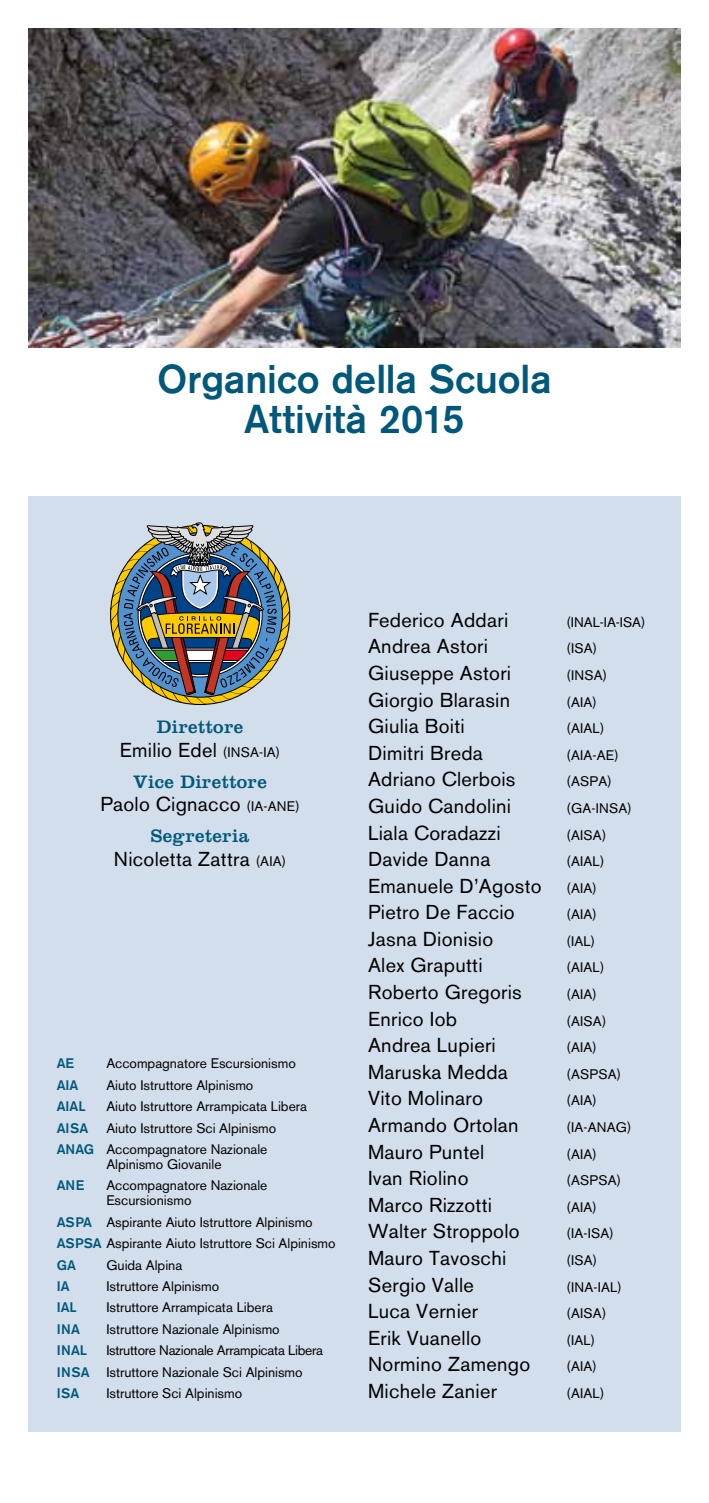
<style>
.page{position:relative;width:709px;height:1503px;background:#fff}
.page>*{position:absolute;margin:0;border:0;box-sizing:border-box;transform-origin:0 0}
.t1{font:500 40px/40px "Akzidenz Grotesk BE";color:#00587a;text-align:center}
.t2{font:20px/26.5px "Akzidenz Grotesk BE";letter-spacing:.015em;color:#000}
.t3{font:18.75px "Clarendon";letter-spacing:.02em;color:#00587a}
.t4{font:13.75px/21.5px "Akzidenz Grotesk BE";color:#000}
.t5{font:500 13.75px "Akzidenz Grotesk BE";color:#00587a}
.s1{font-size:13.75px}
.s2{font-weight:500;color:#00587a}
</style>
<div class="page">
<div style="left:28px;top:496px;width:652px;height:935px;background:#d2deeb"></div>
<svg style="left:110px;top:522px;width:180px;height:182px"></svg>
<img style="left:28px;top:28px;width:652px;height:319px">
<h1 class="t1" style="left:157px;top:359px;width:396px">Organico della Scuola<br>Attività 2015</h1>
<h3 class="t3" style="left:157px;top:715px;width:88px">Direttore</h3>
<h2 class="t2" style="left:120px;top:736px;width:162px">Emilio Edel <span class="s1">(INSA-IA)</span></h2>
<h3 class="t3" style="left:133px;top:770px;width:135px">Vice Direttore</h3>
<h2 class="t2" style="left:100px;top:791px;width:201px">Paolo Cignacco <span class="s1">(IA-ANE)</span></h2>
<h3 class="t3" style="left:151px;top:825px;width:100px">Segreteria</h3>
<h2 class="t2" style="left:114px;top:845px;width:174px">Nicoletta Zattra <span class="s1">(AIA)</span></h2>
<p class="t5" style="left:57px;top:1055px;width:19px">AE</p>
<p class="t4" style="left:106px;top:1052px;width:191px">Accompagnatore Escursionismo</p>
<p class="t5" style="left:57px;top:1076px;width:23px">AIA</p>
<p class="t4" style="left:106px;top:1074px;width:148px">Aiuto Istruttore Alpinismo</p>
<p class="t5" style="left:57px;top:1098px;width:30px">AIAL</p>
<p class="t4" style="left:106px;top:1095px;width:202px">Aiuto Istruttore Arrampicata Libera</p>
<p class="t5" style="left:57px;top:1119px;width:33px">AISA</p>
<p class="t4" style="left:57px;top:1117px;width:221px;text-indent:50px">Aiuto Istruttore Sci Alpinismo<br><span class="s2">ANAG</span> Accompagnatore Nazionale</p>
<p class="t4" style="left:106px;top:1153px;width:117px">Alpinismo Giovanile</p>
<p class="t5" style="left:57px;top:1177px;width:29px">ANE</p>
<p class="t4" style="left:106px;top:1174px;width:163px">Accompagnatore Nazionale</p>
<p class="t4" style="left:57px;top:1189px;width:21px">E</p>
<p class="t4" style="left:57px;top:1189px;width:280px;text-indent:58px">scursionismo<br><span class="s2">ASPA</span> Aspirante Aiuto Istruttore Alpinismo<br><span class="s2">ASPSA</span> Aspirante Aiuto Istruttore Sci Alpinismo<br><span class="s2">GA</span></p>
<p class="t4" style="left:106px;top:1254px;width:77px">Guida Alpina</p>
<p class="t5" style="left:57px;top:1277px;width:14px">IA</p>
<p class="t4" style="left:106px;top:1275px;width:114px">Istruttore Alpinismo</p>
<p class="t5" style="left:57px;top:1299px;width:22px">IAL</p>
<p class="t4" style="left:106px;top:1296px;width:168px">Istruttore Arrampicata Libera</p>
<p class="t5" style="left:57px;top:1320px;width:25px">INA</p>
<p class="t4" style="left:106px;top:1318px;width:175px">Istruttore Nazionale Alpinismo</p>
<p class="t5" style="left:57px;top:1341px;width:32px">INAL</p>
<p class="t4" style="left:57px;top:1339px;width:268px;text-indent:50px">Istruttore Nazionale Arrampicata Libera<br><span class="s2">InsA</span> Istruttore Nazionale Sci Alpinismo<br><span class="s2">ISA</span></p>
<p class="t4" style="left:106px;top:1382px;width:137px">Istruttore Sci Alpinismo</p>
<h2 class="t2" style="left:368px;top:606px;width:142px">Federico Addari</h2>
<p class="t4" style="left:566px;top:611px;width:80px">(INAL-IA-ISA)</p>
<h2 class="t2" style="left:368px;top:633px;width:121px">Andrea Astori</h2>
<p class="t4" style="left:566px;top:638px;width:32px">(ISA)</p>
<h2 class="t2" style="left:368px;top:660px;width:144px">Giuseppe Astori</h2>
<p class="t4" style="left:566px;top:664px;width:42px">(INSa)</p>
<h2 class="t2" style="left:368px;top:686px;width:144px">Giorgio Blarasin</h2>
<p class="t4" style="left:566px;top:691px;width:32px">(AIA)</p>
<h2 class="t2" style="left:368px;top:713px;width:98px">Giulia Boiti</h2>
<p class="t4" style="left:566px;top:717px;width:39px">(AIAL)</p>
<h2 class="t2" style="left:368px;top:739px;width:116px">Dimitri Breda</h2>
<p class="t4" style="left:566px;top:744px;width:54px">(AIA-AE)</p>
<h2 class="t2" style="left:368px;top:766px;width:149px">Adriano Clerbois</h2>
<p class="t4" style="left:566px;top:771px;width:24px">(Aspa</p>
<p class="t4" style="left:607px;top:771px;width:6px">)</p>
<h2 class="t2" style="left:368px;top:792px;width:144px">Guido Candolini</h2>
<p class="t4" style="left:566px;top:797px;width:67px">(GA-INSA)</p>
<h2 class="t2" style="left:368px;top:819px;width:134px">Liala Coradazzi</h2>
<p class="t4" style="left:566px;top:824px;width:41px">(AISA)</p>
<h2 class="t2" style="left:368px;top:846px;width:124px">Davide Danna</h2>
<p class="t4" style="left:566px;top:850px;width:39px">(AIAL)</p>
<h2 class="t2" style="left:368px;top:872px;width:230px">Emanuele D’Agosto <span class="s1">(AIA)<br></span>Pietro De Faccio</h2>
<p class="t4" style="left:566px;top:903px;width:32px">(AIA)</p>
<h2 class="t2" style="left:368px;top:925px;width:127px">Jasna Dionisio</h2>
<p class="t4" style="left:566px;top:930px;width:30px">(IAL)</p>
<h2 class="t2" style="left:368px;top:952px;width:116px">Alex Graputti</h2>
<p class="t4" style="left:566px;top:957px;width:13px">(aial</p>
<p class="t4" style="left:600px;top:957px;width:6px">)</p>
<h2 class="t2" style="left:368px;top:978px;width:155px">Roberto Gregoris</h2>
<p class="t4" style="left:566px;top:983px;width:32px">(AIA)</p>
<h2 class="t2" style="left:368px;top:1005px;width:90px">Enrico Iob</h2>
<p class="t4" style="left:566px;top:1010px;width:41px">(AISA)</p>
<h2 class="t2" style="left:368px;top:1032px;width:129px">Andrea Lupieri</h2>
<p class="t4" style="left:566px;top:1036px;width:32px">(AIA)</p>
<h2 class="t2" style="left:368px;top:1058px;width:141px">Maruska Medda</h2>
<p class="t4" style="left:566px;top:1063px;width:24px">(Aspsa</p>
<p class="t4" style="left:617px;top:1063px;width:6px">)</p>
<h2 class="t2" style="left:368px;top:1085px;width:116px">Vito Molinaro</h2>
<p class="t4" style="left:566px;top:1089px;width:32px">(AIA)</p>
<h2 class="t2" style="left:368px;top:1111px;width:152px">Armando Ortolan</h2>
<p class="t4" style="left:566px;top:1116px;width:66px">(IA-ANAG)</p>
<h2 class="t2" style="left:368px;top:1138px;width:118px">Mauro Puntel</h2>
<p class="t4" style="left:566px;top:1143px;width:32px">(AIA)</p>
<h2 class="t2" style="left:368px;top:1164px;width:102px">Ivan Riolino</h2>
<p class="t4" style="left:566px;top:1169px;width:24px">(Aspsa</p>
<p class="t4" style="left:617px;top:1169px;width:6px">)</p>
<h2 class="t2" style="left:368px;top:1191px;width:125px">Marco Rizzotti</h2>
<p class="t4" style="left:566px;top:1196px;width:32px">(AIA)</p>
<h2 class="t2" style="left:368px;top:1218px;width:153px">Walter Stroppolo</h2>
<p class="t4" style="left:566px;top:1222px;width:49px">(IA-ISA)</p>
<h2 class="t2" style="left:368px;top:1244px;width:140px">Mauro Tavoschi</h2>
<p class="t4" style="left:566px;top:1249px;width:32px">(ISA)</p>
<h2 class="t2" style="left:368px;top:1271px;width:107px">Sergio Valle</h2>
<p class="t4" style="left:566px;top:1275px;width:57px">(INA-IAL)</p>
<h2 class="t2" style="left:368px;top:1297px;width:111px">Luca Vernier</h2>
<p class="t4" style="left:566px;top:1302px;width:41px">(AISA)</p>
<h2 class="t2" style="left:368px;top:1324px;width:115px">Erik Vuanello</h2>
<p class="t4" style="left:566px;top:1329px;width:30px">(IAL)</p>
<h2 class="t2" style="left:368px;top:1351px;width:164px">Normino Zamengo</h2>
<p class="t4" style="left:566px;top:1355px;width:32px">(AIA)</p>
<h2 class="t2" style="left:368px;top:1377px;width:130px">Michele Zanier</h2>
<p class="t4" style="left:566px;top:1382px;width:39px">(AIAL)</p>
</div>
